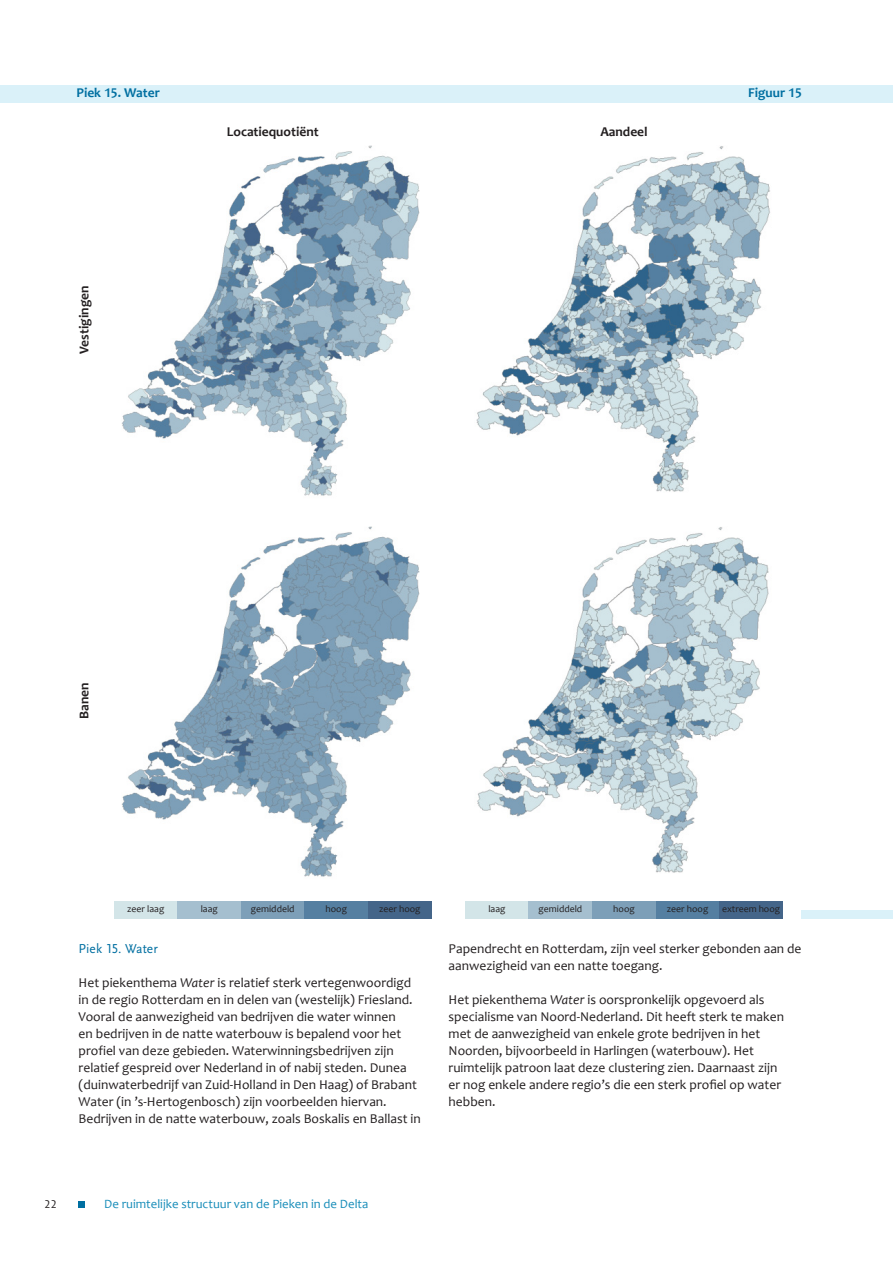
<style>
.page{position:relative;width:893px;height:1263px;background:#fff}
.page>*{position:absolute;margin:0;border:0;box-sizing:border-box;transform-origin:0 0}
.t1{font:13.5px/17px "Candara";color:#231f20}
.t2{font:700 13.5px "Candara";color:#231f20}
.t3{font:700 13.5px "Candara";color:#006fa1}
.t4{font:13.5px "Scala Sans Pro";color:#006fa1}
.t5{font:12.75px "Candara";color:#188db9}
.t6{font:12px "Candara";color:#231f20}
.t7{font:9.75px "Candara";color:#231f20}
.s1{font-style:italic}
</style>
<div class="page">
<div style="left:79px;top:1201px;width:6px;height:7px;background:#006fa1"></div>
<div style="left:0;top:85px;width:893px;height:17px;background:#daf1f9"></div>
<img style="left:121px;top:145px;width:299px;height:351px">
<img style="left:476px;top:146px;width:294px;height:346px">
<img style="left:121px;top:526px;width:299px;height:351px">
<img style="left:477px;top:527px;width:292px;height:346px">
<div style="left:801px;top:910px;width:92px;height:8px;background:#daf1f9"></div>
<div style="left:114px;top:901px;width:63px;height:17px;background:#d3e5e8"></div>
<div style="left:177px;top:901px;width:64px;height:17px;background:#a5bfcf"></div>
<div style="left:241px;top:901px;width:64px;height:17px;background:#7d9fb8"></div>
<div style="left:305px;top:901px;width:63px;height:17px;background:#557fa1"></div>
<div style="left:368px;top:901px;width:64px;height:17px;background:#446589"></div>
<div style="left:465px;top:901px;width:64px;height:17px;background:#d3e5e8"></div>
<div style="left:529px;top:901px;width:63px;height:17px;background:#a5bfcf"></div>
<div style="left:592px;top:901px;width:64px;height:17px;background:#7d9fb8"></div>
<div style="left:656px;top:901px;width:63px;height:17px;background:#557fa1"></div>
<div style="left:719px;top:901px;width:64px;height:17px;background:#446589"></div>
<p class="t3" style="left:77px;top:84px;width:85px">Piek 15. Water</p>
<p class="t3" style="left:748px;top:84px;width:55px">Figuur 15</p>
<p class="t2" style="left:76px;top:354px;width:70px;rotate:-90deg">Vestigingen</p>
<p class="t2" style="left:227px;top:123px;width:93px">Locatiequotiënt</p>
<p class="t2" style="left:600px;top:123px;width:49px">Aandeel</p>
<p class="t2" style="left:76px;top:719px;width:38px;rotate:-90deg">Banen</p>
<p class="t7" style="left:127px;top:903px;width:39px">zeer laag</p>
<p class="t7" style="left:201px;top:903px;width:19px">laag</p>
<p class="t7" style="left:251px;top:903px;width:45px">gemiddeld</p>
<p class="t7" style="left:326px;top:903px;width:23px">hoog</p>
<p class="t7" style="left:379px;top:903px;width:43px">zeer hoog</p>
<p class="t7" style="left:488px;top:903px;width:19px">laag</p>
<p class="t7" style="left:539px;top:903px;width:45px">gemiddeld</p>
<p class="t7" style="left:613px;top:903px;width:23px">hoog</p>
<p class="t7" style="left:667px;top:903px;width:43px">zeer hoog</p>
<p class="t7" style="left:722px;top:903px;width:59px">extreem hoog</p>
<p class="t4" style="left:79px;top:940px;width:81px">Piek 15. Water</p>
<p class="t1" style="left:79px;top:973px;width:344px">Het piekenthema <span class="s1">Water</span> is relatief sterk vertegenwoordigd in de regio Rotterdam en in delen van (westelijk) Friesland.<br>Vooral de aanwezigheid van bedrijven die water winnen<br>en bedrijven in de natte waterbouw is bepalend voor het profiel van deze gebieden. Waterwinningsbedrijven zijn relatief gespreid over Nederland in of nabij steden. Dunea (duinwaterbedrijf van Zuid-Holland in Den Haag) of Brabant Water (in ’s-Hertogenbosch) zijn voorbeelden hiervan.<br>Bedrijven in de natte waterbouw, zoals Boskalis en Ballast in</p>
<p class="t1" style="left:449px;top:939px;width:354px">Papendrecht en Rotterdam, zijn veel sterker gebonden aan de aanwezigheid van een natte toegang.</p>
<p class="t1" style="left:449px;top:990px;width:337px">Het piekenthema <span class="s1">Water</span> is oorspronkelijk opgevoerd als specialisme van Noord-Nederland. Dit heeft sterk te maken met de aanwezigheid van enkele grote bedrijven in het Noorden, bijvoorbeeld in Harlingen (waterbouw). Het ruimtelijk patroon laat deze clustering zien. Daarnaast zijn er nog enkele andere regio’s die een sterk profiel op water hebben.</p>
<p class="t6" style="left:45px;top:1196px;width:14px">22</p>
<p class="t5" style="left:104px;top:1195px;width:266px">De ruimtelijke structuur van de Pieken in de Delta</p>
</div>
